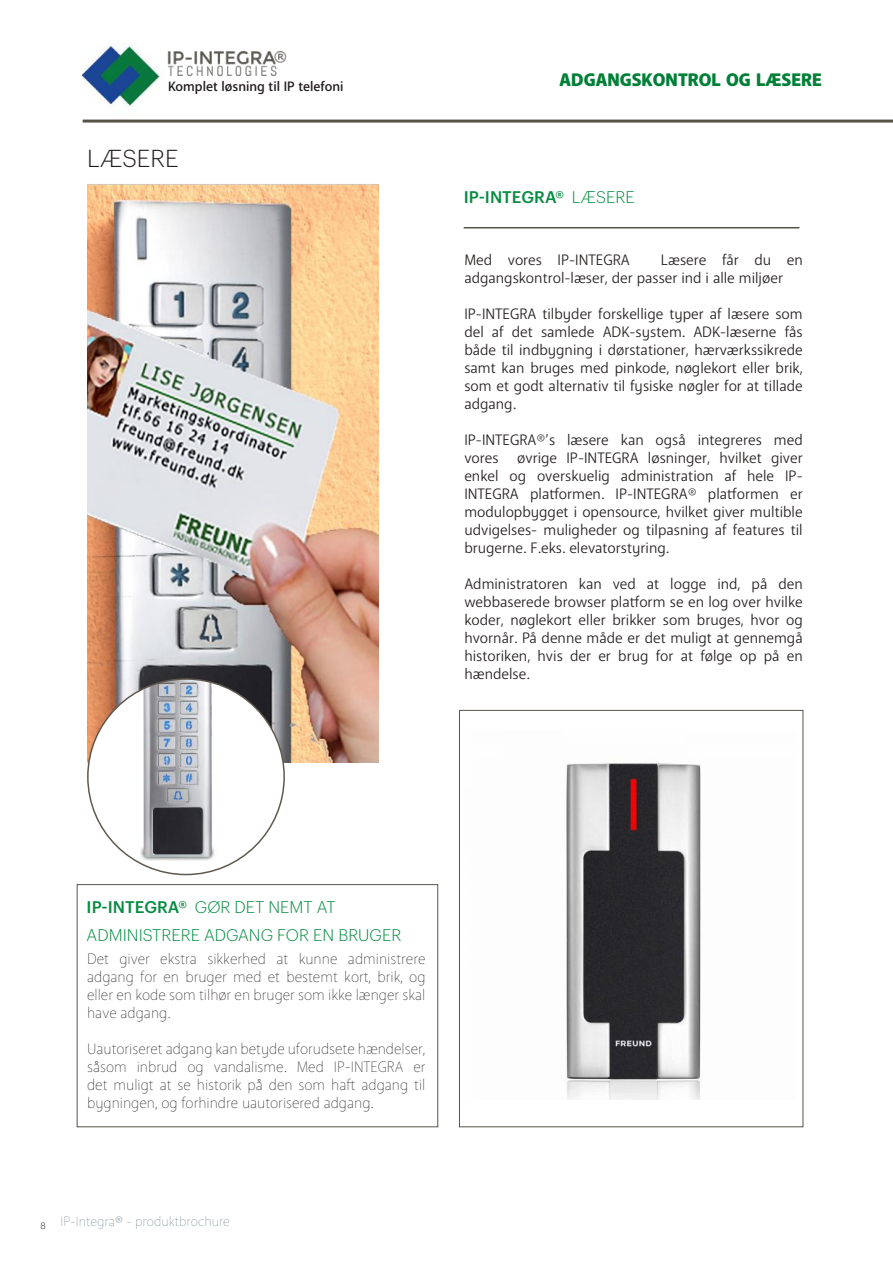
<style>
.page{position:relative;width:893px;height:1263px;background:#fff}
.page>*{position:absolute;margin:0;border:0;box-sizing:border-box;transform-origin:0 0}
.t1{font:300 24px "Graphik";color:#241f1f}
.t2{font:900 18px "Anago";color:#008037}
.t3{font:300 16.5px/28.3px "Graphik";color:#068b41}
.t4{font:500 16.5px "Graphik";color:#068b41}
.t5{font:15px/18px "Anago";color:#241f1f;text-align:justify}
.t6{font:100 15px/18px "Anago";color:#241f1f;text-align:justify}
.t7{font:100 13.5px "Anago";color:#7d8d9b}
.t8{font:500 13.5px "Anago";color:#241f1f}
.s1{font-weight:300}
.s2{font-weight:500}
</style>
<div class="page">
<hr style="left:83px;top:120px;width:810px;height:3px;background:#565349">
<img style="left:163px;top:51px;width:124px;height:26px">
<div style="left:459px;top:710px;width:344px;height:417px;background:#fff;border:1px solid #565349"></div>
<hr style="left:464px;top:227px;width:335px;height:1px;background:#565349">
<img style="left:87px;top:184px;width:291px;height:579px">
<img style="left:566px;top:763px;width:135px;height:336px">
<img style="left:88px;top:679px;width:196px;height:187px">
<div style="left:77px;top:884px;width:361px;height:243px;border:1px solid #565349"></div>
<img style="left:83px;top:43px;width:78px;height:65px">
<p class="t8" style="left:168px;top:78px;width:177px">Komplet løsning til IP telefoni</p>
<h1 class="t1" style="left:87px;top:140px;width:93px">LÆSERE</h1>
<p class="t2" style="left:560px;top:68px;width:264px">ADGANGSKONTROL OG LÆSERE</p>
<p class="t4" style="left:464px;top:184px;width:173px">IP-INTEGRA® <span class="s1">LÆSERE</span></p>
<p class="t5" style="left:464px;top:251px;width:340px;text-indent:197px">Læsere får du en adgangskontrol-læser, der passer ind i alle miljøer</p>
<p class="t5" style="left:464px;top:305px;width:340px">IP-INTEGRA tilbyder forskellige typer af læsere som del af det samlede ADK-system. ADK-læserne fås både til indbygning i dørstationer, hærværkssikrede samt kan bruges med pinkode, nøglekort eller brik, som et godt alternativ til fysiske nøgler for at tillade adgang.</p>
<p class="t5" style="left:464px;top:431px;width:340px">IP-INTEGRA®’s læsere kan også integreres med vores øvrige IP-INTEGRA løsninger, hvilket giver enkel og overskuelig administration af hele IP-INTEGRA platformen. IP-INTEGRA® platformen er modulopbygget i opensource, hvilket giver multible udvigelses- muligheder og tilpasning af features til brugerne. F.eks. elevatorstyring.</p>
<p class="t5" style="left:464px;top:575px;width:340px">Administratoren kan ved at logge ind, på den webbaserede browser platform se en log over hvilke koder, nøglekort eller brikker som bruges, hvor og hvornår. På denne måde er det muligt at gennemgå historiken, hvis der er brug for at følge op på en hændelse.</p>
<p class="t5" style="left:464px;top:251px;width:167px">Med vores IP-INTEGRA</p>
<p class="t3" style="left:87px;top:891px;width:316px"><span class="s2">IP-INTEGRA®</span> GØR DET NEMT AT<br>ADMINISTRERE ADGANG FOR EN BRUGER</p>
<p class="t6" style="left:87px;top:950px;width:340px">Det giver ekstra sikkerhed at kunne administrere adgang for en bruger med et bestemt kort, brik, og eller en kode som tilhør en bruger som ikke længer skal have adgang.</p>
<p class="t6" style="left:87px;top:1040px;width:340px">Uautoriseret adgang kan betyde uforudsete hændelser, såsom inbrud og vandalisme. Med IP-INTEGRA er det muligt at se historik på den som haft adgang til bygningen, og forhindre uautorisered adgang.</p>
<p class="t7" style="left:40px;top:1212px;width:191px"><sub>8</sub> IP-Integra® - produktbrochure</p>
</div>
